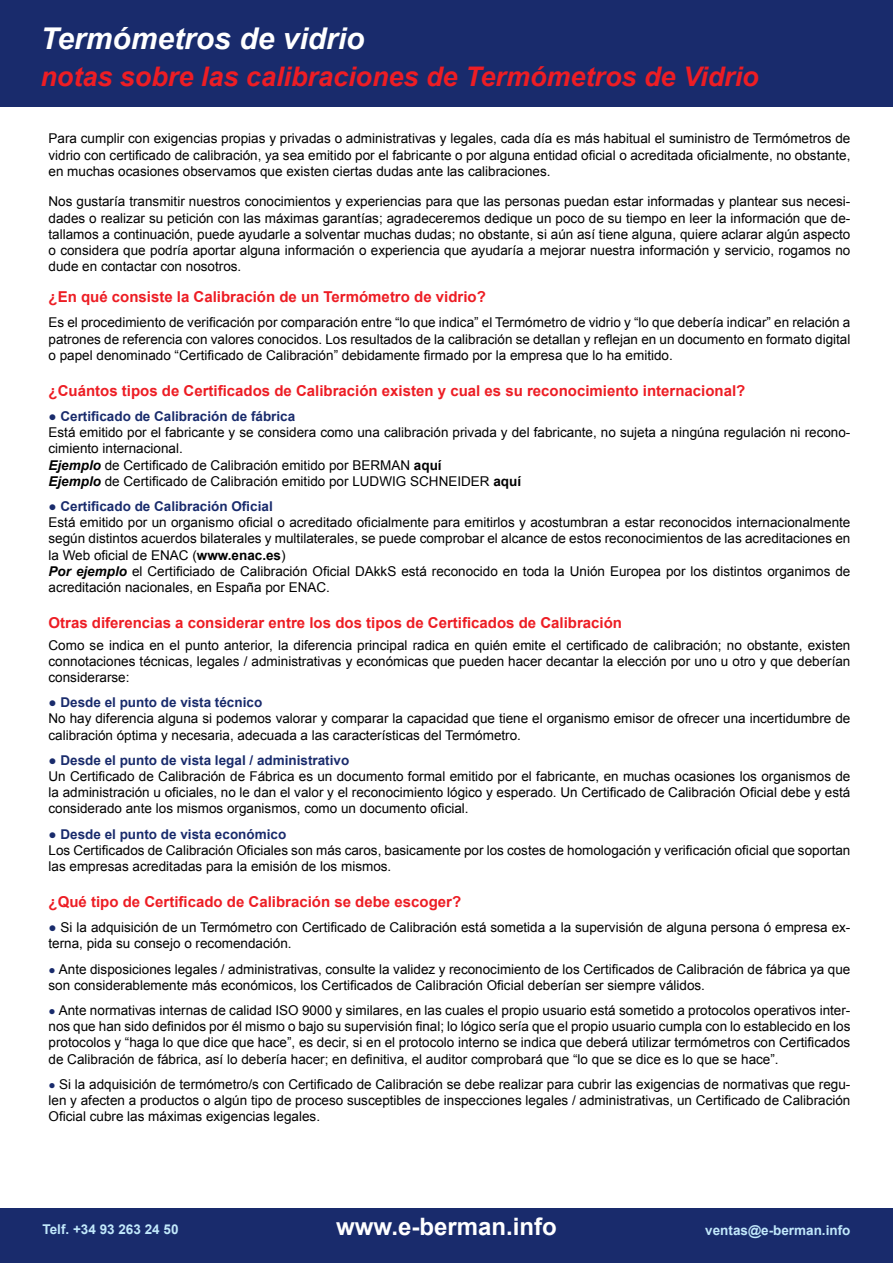
<style>
.page{position:relative;width:893px;height:1263px;background:#fff}
.page>*{position:absolute;margin:0;border:0;box-sizing:border-box;transform-origin:0 0}
.t1{font:italic 700 30px "Arial";color:#fff}
.t2{font:italic 700 27px "Arial";color:#ed1d24}
.t3{font:700 24px "Arial";color:#fff}
.t4{font:700 15px "Arial";color:#ed1d24}
.t5{font:13.5px/16.2px "Arial";color:#000;text-align:justify}
.t6{font:700 13.5px "Arial";color:#192b6c}
.t7{font:700 13.5px "Arial";color:#c1e8fb}
.s1{font-weight:700;font-style:italic}
.s2{font-weight:700}
.s3{font-weight:700;color:#192b6c}
.s4{font-weight:700;font-size:12px;color:#192b6c}
</style>
<div class="page">
<div style="left:0;top:1209px;width:893px;height:54px;background:#192b6c"></div>
<div style="left:0;top:0;width:893px;height:106px;background:#192b6c"></div>
<h1 class="t1" style="left:40px;top:19px;width:325px">Termómetros de vidrio</h1>
<h2 class="t2" style="left:40px;top:59px;width:720px">notas sobre las calibraciones de Termómetros de Vidrio</h2>
<p class="t5" style="left:49px;top:131px;width:803px">Para cumplir con exigencias propias y privadas o administrativas y legales, cada día es más habitual el suministro de Termómetros de vidrio con certificado de calibración, ya sea emitido por el fabricante o por alguna entidad oficial o acreditada oficialmente, no obstante, en muchas ocasiones observamos que existen ciertas dudas ante las calibraciones.</p>
<p class="t5" style="left:49px;top:194px;width:803px">Nos gustaría transmitir nuestros conocimientos y experiencias para que las personas puedan estar informadas y plantear sus necesi&shy;dades o realizar su petición con las máximas garantías; agradeceremos dedique un poco de su tiempo en leer la información que de&shy;tallamos a continuación, puede ayudarle a solventar muchas dudas; no obstante, si aún así tiene alguna, quiere aclarar algún aspecto o considera que podría aportar alguna información o experiencia que ayudaría a mejorar nuestra información y servicio, rogamos no dude en contactar con nosotros.</p>
<p class="t4" style="left:49px;top:287px;width:439px">¿En qué consiste la Calibración de un Termómetro de vidrio?</p>
<p class="t5" style="left:49px;top:315px;width:803px">Es el procedimiento de verificación por comparación entre “lo que indica” el Termómetro de vidrio y “lo que debería indicar” en relación a patrones de referencia con valores conocidos. Los resultados de la calibración se detallan y reflejan en un documento en formato digital o papel denominado “Certificado de Calibración” debidamente firmado por la empresa que lo ha emitido.</p>
<p class="t4" style="left:49px;top:380px;width:698px">¿Cuántos tipos de Certificados de Calibración existen y cual es su reconocimiento internacional?</p>
<p class="t6" style="left:49px;top:407px;width:248px">● Certificado de Calibración de fábrica</p>
<p class="t5" style="left:49px;top:424px;width:803px;text-align:left">Está emitido por el fabricante y se considera como una calibración privada y del fabricante, no sujeta a ningúna regulación ni recono&shy;cimiento internacional.<br><span class="s1">Ejemplo</span> de Certificado de Calibración emitido por BERMAN <span class="s2">aquí<br></span><span class="s1">Ejemplo</span> de Certificado de Calibración emitido por LUDWIG SCHNEIDER <span class="s2">aquí</span></p>
<p class="t6" style="left:49px;top:497px;width:226px">● Certificado de Calibración Oficial</p>
<p class="t5" style="left:49px;top:514px;width:803px;text-align:left">Está emitido por un organismo oficial o acreditado oficialmente para emitirlos y acostumbran a estar reconocidos internacionalmente según distintos acuerdos bilaterales y multilaterales, se puede comprobar el alcance de estos reconocimientos de las acreditaciones en la Web oficial de ENAC (<span class="s2">www.enac.es</span>)<br><span class="s1">Por ejemplo</span> el Certificiado de Calibración Oficial DAkkS está reconocido en toda la Unión Europea por los distintos organimos de acreditación nacionales, en España por ENAC.</p>
<p class="t4" style="left:49px;top:613px;width:575px">Otras diferencias a considerar entre los dos tipos de Certificados de Calibración</p>
<p class="t5" style="left:49px;top:637px;width:803px">Como se indica en el punto anterior, la diferencia principal radica en quién emite el certificado de calibración; no obstante, existen connotaciones técnicas, legales / administrativas y económicas que pueden hacer decantar la elección por uno u otro y que deberían considerarse:</p>
<p class="t6" style="left:49px;top:693px;width:215px">● Desde el punto de vista técnico</p>
<p class="t5" style="left:49px;top:711px;width:803px">No hay diferencia alguna si podemos valorar y comparar la capacidad que tiene el organismo emisor de ofrecer una incertidumbre de calibración óptima y necesaria, adecuada a las características del Termómetro.</p>
<p class="t6" style="left:49px;top:751px;width:302px">● Desde el punto de vista legal / administrativo</p>
<p class="t5" style="left:49px;top:768px;width:803px">Un Certificado de Calibración de Fábrica es un documento formal emitido por el fabricante, en muchas ocasiones los organismos de la administración u oficiales, no le dan el valor y el reconocimiento lógico y esperado. Un Certificado de Calibración Oficial debe y está considerado ante los mismos organismos, como un documento oficial.</p>
<p class="t6" style="left:49px;top:825px;width:239px">● Desde el punto de vista económico</p>
<p class="t5" style="left:49px;top:842px;width:803px">Los Certificados de Calibración Oficiales son más caros, basicamente por los costes de homologación y verificación oficial que soportan las empresas acreditadas para la emisión de los mismos.</p>
<p class="t4" style="left:49px;top:892px;width:414px">¿Qué tipo de Certificado de Calibración se debe escoger?</p>
<p class="t5" style="left:49px;top:919px;width:803px"><span class="s3">●</span> Si la adquisición de un Termómetro con Certificado de Calibración está sometida a la supervisión de alguna persona ó empresa ex&shy;terna, pida su consejo o recomendación.</p>
<p class="t5" style="left:49px;top:961px;width:803px"><span class="s4">●</span> Ante disposiciones legales / administrativas, consulte la validez y reconocimiento de los Certificados de Calibración de fábrica ya que son considerablemente más económicos, los Certificados de Calibración Oficial deberían ser siempre válidos.</p>
<p class="t5" style="left:49px;top:1002px;width:803px"><span class="s4">●</span> Ante normativas internas de calidad ISO 9000 y similares, en las cuales el propio usuario está sometido a protocolos operativos inter&shy;nos que han sido definidos por él mismo o bajo su supervisión final; lo lógico sería que el propio usuario cumpla con lo establecido en los protocolos y “haga lo que dice que hace”, es decir, si en el protocolo interno se indica que deberá utilizar termómetros con Certificados de Calibración de fábrica, así lo debería hacer; en definitiva, el auditor comprobará que “lo que se dice es lo que se hace”.</p>
<p class="t5" style="left:49px;top:1076px;width:803px"><span class="s4">●</span> Si la adquisición de termómetro/s con Certificado de Calibración se debe realizar para cubrir las exigencias de normativas que regu&shy;len y afecten a productos o algún tipo de proceso susceptibles de inspecciones legales / administrativas, un Certificado de Calibración Oficial cubre las máximas exigencias legales.</p>
<h3 class="t3" style="left:336px;top:1211px;width:222px">www.e-berman.info</h3>
<p class="t7" style="left:43px;top:1220px;width:137px">Telf. +34 93 263 24 50</p>
<p class="t7" style="left:705px;top:1221px;width:147px">ventas@e-berman.info</p>
</div>
